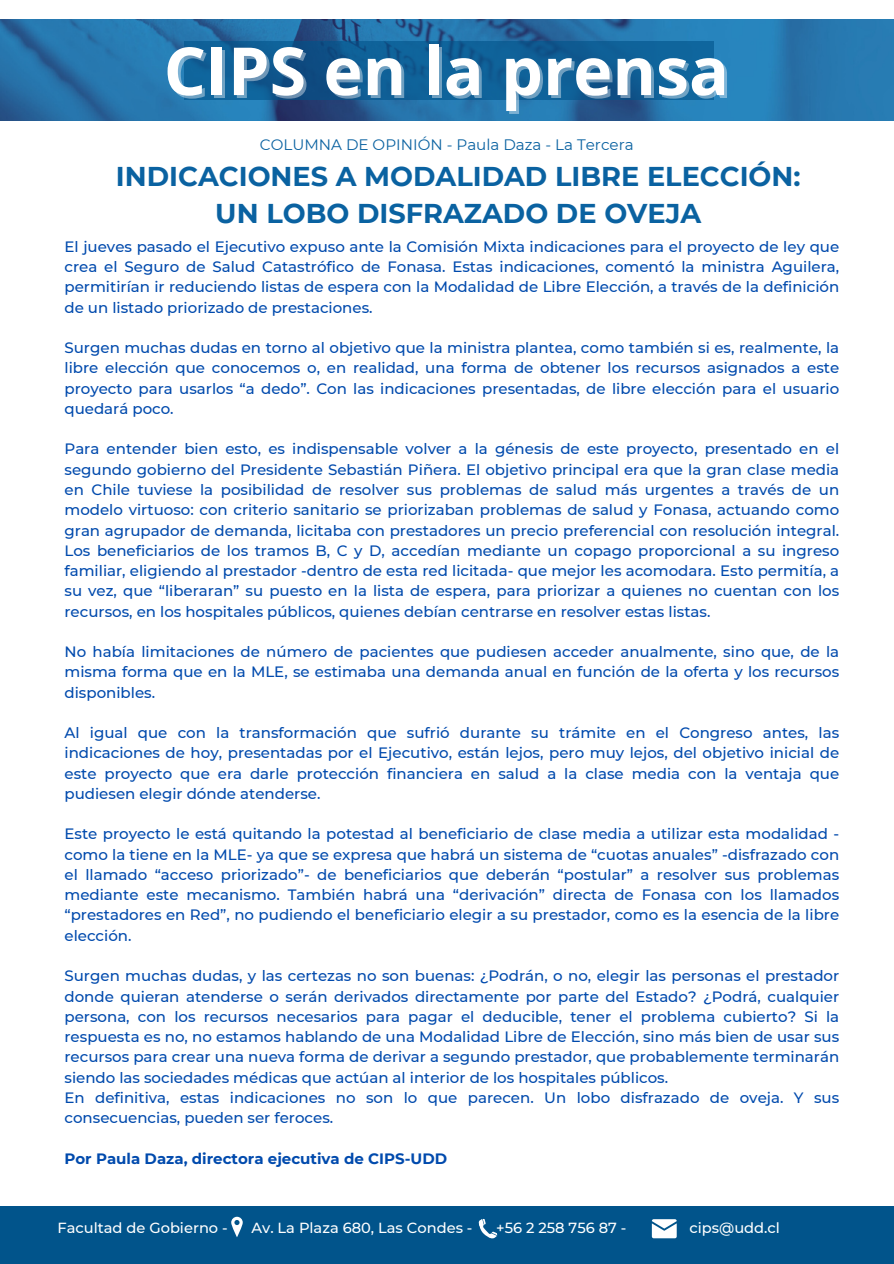
<style>
.page{position:relative;width:894px;height:1264px;background:#fff}
.page>*{position:absolute;margin:0;border:0;box-sizing:border-box;transform-origin:0 0}
.t1{font:700 66.3px "Open Sans";color:#fff}
.t2{font:700 27.15px/37.2px "Montserrat";color:#0a62a1;text-align:center}
.t3{font:15.15px "Montserrat";color:#0a62a1}
.t4{font:500 15px/20.2px "Montserrat";color:#004aad;text-align:justify}
.t5{font:700 15px "Montserrat";color:#004aad}
.t6{font:500 14.7px "Montserrat";color:#fff}
</style>
<div class="page">
<div style="left:0;top:1206px;width:893px;height:57px;background:#01548b"></div>
<svg style="left:231px;top:1216px;width:11px;height:20px"></svg>
<svg style="left:478px;top:1218px;width:20px;height:21px"></svg>
<svg style="left:651px;top:1219px;width:25px;height:19px"></svg>
<img style="left:0;top:19px;width:893px;height:101px">
<svg style="left:184px;top:41px;width:529px;height:59px;background:#0e5c93"></svg>
<h1 class="t1" style="left:164px;top:24px;width:566px">CIPS en la prensa</h1>
<p class="t3" style="left:260px;top:136px;width:375px">COLUMNA DE OPINIÓN - Paula Daza - La Tercera</p>
<h2 class="t2" style="left:116px;top:158px;width:686px">INDICACIONES A MODALIDAD LIBRE ELECCIÓN:<br>UN LOBO DISFRAZADO DE OVEJA</h2>
<p class="t4" style="left:64px;top:236px;width:776px">El jueves pasado el Ejecutivo expuso ante la Comisión Mixta indicaciones para el proyecto de ley que crea el Seguro de Salud Catastrófico de Fonasa. Estas indicaciones, comentó la ministra Aguilera, permitirían ir reduciendo listas de espera con la Modalidad de Libre Elección, a través de la definición de un listado priorizado de prestaciones.</p>
<p class="t4" style="left:64px;top:338px;width:776px">Surgen muchas dudas en torno al objetivo que la ministra plantea, como también si es, realmente, la libre elección que conocemos o, en realidad, una forma de obtener los recursos asignados a este proyecto para usarlos “a dedo”. Con las indicaciones presentadas, de libre elección para el usuario quedará poco.</p>
<p class="t4" style="left:64px;top:439px;width:776px">Para entender bien esto, es indispensable volver a la génesis de este proyecto, presentado en el segundo gobierno del Presidente Sebastián Piñera. El objetivo principal era que la gran clase media en Chile tuviese la posibilidad de resolver sus problemas de salud más urgentes a través de un modelo virtuoso: con criterio sanitario se priorizaban problemas de salud y Fonasa, actuando como gran agrupador de demanda, licitaba con prestadores un precio preferencial con resolución integral.<br>Los beneficiarios de los tramos B, C y D, accedían mediante un copago proporcional a su ingreso familiar, eligiendo al prestador -dentro de esta red licitada- que mejor les acomodara. Esto permitía, a su vez, que “liberaran” su puesto en la lista de espera, para priorizar a quienes no cuentan con los recursos, en los hospitales públicos, quienes debían centrarse en resolver estas listas.</p>
<p class="t4" style="left:64px;top:641px;width:776px">No había limitaciones de número de pacientes que pudiesen acceder anualmente, sino que, de la misma forma que en la MLE, se estimaba una demanda anual en función de la oferta y los recursos disponibles.</p>
<p class="t4" style="left:64px;top:722px;width:776px">Al igual que con la transformación que sufrió durante su trámite en el Congreso antes, las indicaciones de hoy, presentadas por el Ejecutivo, están lejos, pero muy lejos, del objetivo inicial de este proyecto que era darle protección financiera en salud a la clase media con la ventaja que pudiesen elegir dónde atenderse.</p>
<p class="t4" style="left:64px;top:824px;width:776px">Este proyecto le está quitando la potestad al beneficiario de clase media a utilizar esta modalidad - como la tiene en la MLE- ya que se expresa que habrá un sistema de “cuotas anuales” -disfrazado con el llamado “acceso priorizado”- de beneficiarios que deberán “postular” a resolver sus problemas mediante este mecanismo. También habrá una “derivación” directa de Fonasa con los llamados “prestadores en Red”, no pudiendo el beneficiario elegir a su prestador, como es la esencia de la libre elección.</p>
<p class="t4" style="left:64px;top:965px;width:776px;text-align:left">Surgen muchas dudas, y las certezas no son buenas: ¿Podrán, o no, elegir las personas el prestador donde quieran atenderse o serán derivados directamente por parte del Estado? ¿Podrá, cualquier persona, con los recursos necesarios para pagar el deducible, tener el problema cubierto? Si la respuesta es no, no estamos hablando de una Modalidad Libre de Elección, sino más bien de usar sus recursos para crear una nueva forma de derivar a segundo prestador, que probablemente terminarán siendo las sociedades médicas que actúan al interior de los hospitales públicos.<br>En definitiva, estas indicaciones no son lo que parecen. Un lobo disfrazado de oveja. Y sus consecuencias, pueden ser feroces.</p>
<p class="t5" style="left:64px;top:1149px;width:384px">Por Paula Daza, directora ejecutiva de CIPS-UDD</p>
<p class="t6" style="left:57px;top:1218px;width:172px">Facultad de Gobierno -</p>
<p class="t6" style="left:251px;top:1218px;width:222px">Av. La Plaza 680, Las Condes -</p>
<p class="t6" style="left:496px;top:1218px;width:132px">+56 2 258 756 87 -</p>
<p class="t6" style="left:689px;top:1218px;width:92px">cips@udd.cl</p>
</div>
